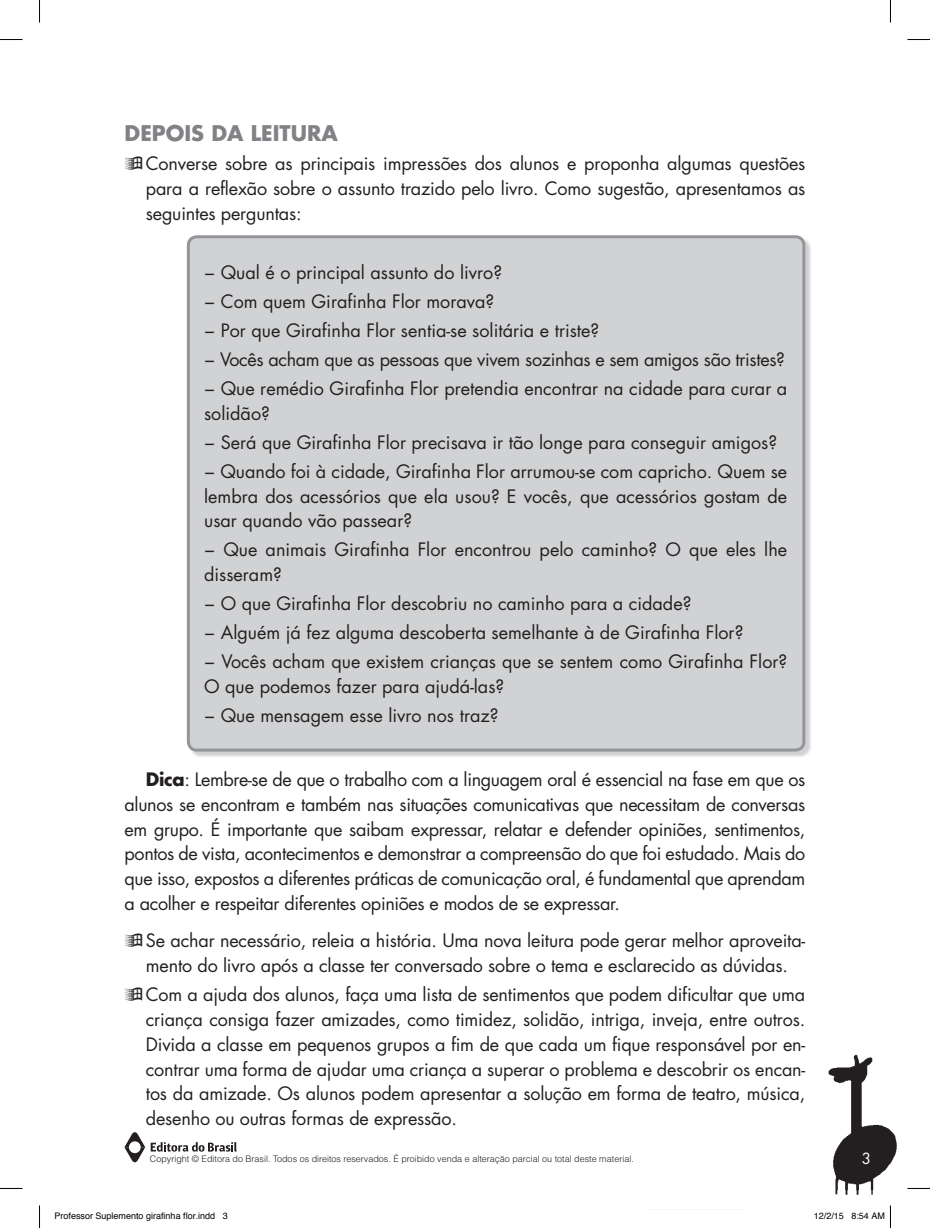
<style>
.page{position:relative;width:930px;height:1228px;background:#fff}
.page>*{position:absolute;margin:0;border:0;box-sizing:border-box;transform-origin:0 0}
.t1{font:700 21px "Futura";color:#808285}
.t2{font:18px/24.8px "Futura";color:#231f20}
.t3{font:15px "Futura";color:#fff}
.t4{font:300 9px "Helvetica";color:#231f20}
.t5{font:9px "Helvetica";color:#000}
.s1{font-weight:700}
</style>
<div class="page">
<img style="left:828px;top:1054px;width:80px;height:141px">
<svg style="left:151px;top:1142px;width:86px;height:9px"></svg>
<svg style="left:124px;top:1132px;width:21px;height:30px"></svg>
<img style="left:190px;top:238px;width:621px;height:519px">
<div style="left:188px;top:237px;width:615px;height:513px;background:#d1d2d4;border-radius:9px"></div>
<div style="left:187px;top:235px;width:618px;height:516px;border:3px solid #939598;border-radius:9px"></div>
<svg style="left:0;top:39px;width:22px;height:1px"></svg>
<svg style="left:907px;top:39px;width:22px;height:1px"></svg>
<svg style="left:0;top:1187px;width:22px;height:1px"></svg>
<svg style="left:907px;top:1187px;width:22px;height:1px"></svg>
<svg style="left:39px;top:0;width:1px;height:22px"></svg>
<svg style="left:39px;top:1205px;width:1px;height:22px"></svg>
<svg style="left:890px;top:0;width:1px;height:22px"></svg>
<svg style="left:890px;top:1205px;width:1px;height:22px"></svg>
<p class="t1" style="left:125px;top:119px;width:215px">DEPOIS DA LEITURA</p>
<p class="t2" style="left:146px;top:152px;width:661px;text-align:justify">Converse sobre as principais impressões dos alunos e proponha algumas questões para a reflexão sobre o assunto trazido pelo livro. Como sugestão, apresentamos as seguintes perguntas:</p>
<p class="t2" style="left:204px;top:258px;width:584px;line-height:29px">− Qual é o principal assunto do livro?<br>− Com quem Girafinha Flor morava?<br>− Por que Girafinha Flor sentia-se solitária e triste?<br>− Vocês acham que as pessoas que vivem sozinhas e sem amigos são tristes? − Que remédio Girafinha Flor pretendia encontrar na cidade para curar a</p>
<p class="t2" style="left:204px;top:398px;width:584px;line-height:29px">solidão?<br>− Será que Girafinha Flor precisava ir tão longe para conseguir amigos? − Quando foi à cidade, Girafinha Flor arrumou-se com capricho. Quem se</p>
<p class="t2" style="left:204px;top:483px;width:584px">lembra dos acessórios que ela usou? E vocês, que acessórios gostam de usar quando vão passear?</p>
<p class="t2" style="left:204px;top:537px;width:584px">− Que animais Girafinha Flor encontrou pelo caminho? O que eles lhe disseram?</p>
<p class="t2" style="left:204px;top:589px;width:584px;line-height:29px">− O que Girafinha Flor descobriu no caminho para a cidade?<br>− Alguém já fez alguma descoberta semelhante à de Girafinha Flor?<br>− Vocês acham que existem crianças que se sentem como Girafinha Flor?</p>
<p class="t2" style="left:204px;top:671px;width:302px;line-height:29px">O que podemos fazer para ajudá-las? − Que mensagem esse livro nos traz?</p>
<p class="t2" style="left:125px;top:767px;width:682px;text-align:justify;text-indent:21px"><span class="s1">Dica</span>: Lembre-se de que o trabalho com a linguagem oral é essencial na fase em que os alunos se encontram e também nas situações comunicativas que necessitam de conversas em grupo. É importante que saibam expressar, relatar e defender opiniões, sentimentos, pontos de vista, acontecimentos e demonstrar a compreensão do que foi estudado. Mais do que isso, expostos a diferentes práticas de comunicação oral, é fundamental que aprendam a acolher e respeitar diferentes opiniões e modos de se expressar.</p>
<p class="t2" style="left:146px;top:928px;width:661px">Se achar necessário, releia a história. Uma nova leitura pode gerar melhor aproveita&shy;mento do livro após a classe ter conversado sobre o tema e esclarecido as dúvidas.</p>
<p class="t2" style="left:146px;top:982px;width:661px;text-align:justify">Com a ajuda dos alunos, faça uma lista de sentimentos que podem dificultar que uma criança consiga fazer amizades, como timidez, solidão, intriga, inveja, entre outros.<br>Divida a classe em pequenos grupos a fim de que cada um fique responsável por en&shy;contrar uma forma de ajudar uma criança a superar o problema e descobrir os encan&shy;tos da amizade. Os alunos podem apresentar a solução em forma de teatro, música, desenho ou outras formas de expressão.</p>
<p class="t4" style="left:150px;top:1153px;width:485px">Copyright © Editora do Brasil. Todos os direitos reservados. É proibido venda e alteração parcial ou total deste material.</p>
<p class="t3" style="left:861px;top:1148px;width:11px">3</p>
<p class="t5" style="left:55px;top:1208px;width:175px">Professor Suplemento girafinha flor.indd 3</p>
<p class="t5" style="left:813px;top:1208px;width:73px">12/2/15 8:54 AM</p>
</div>
